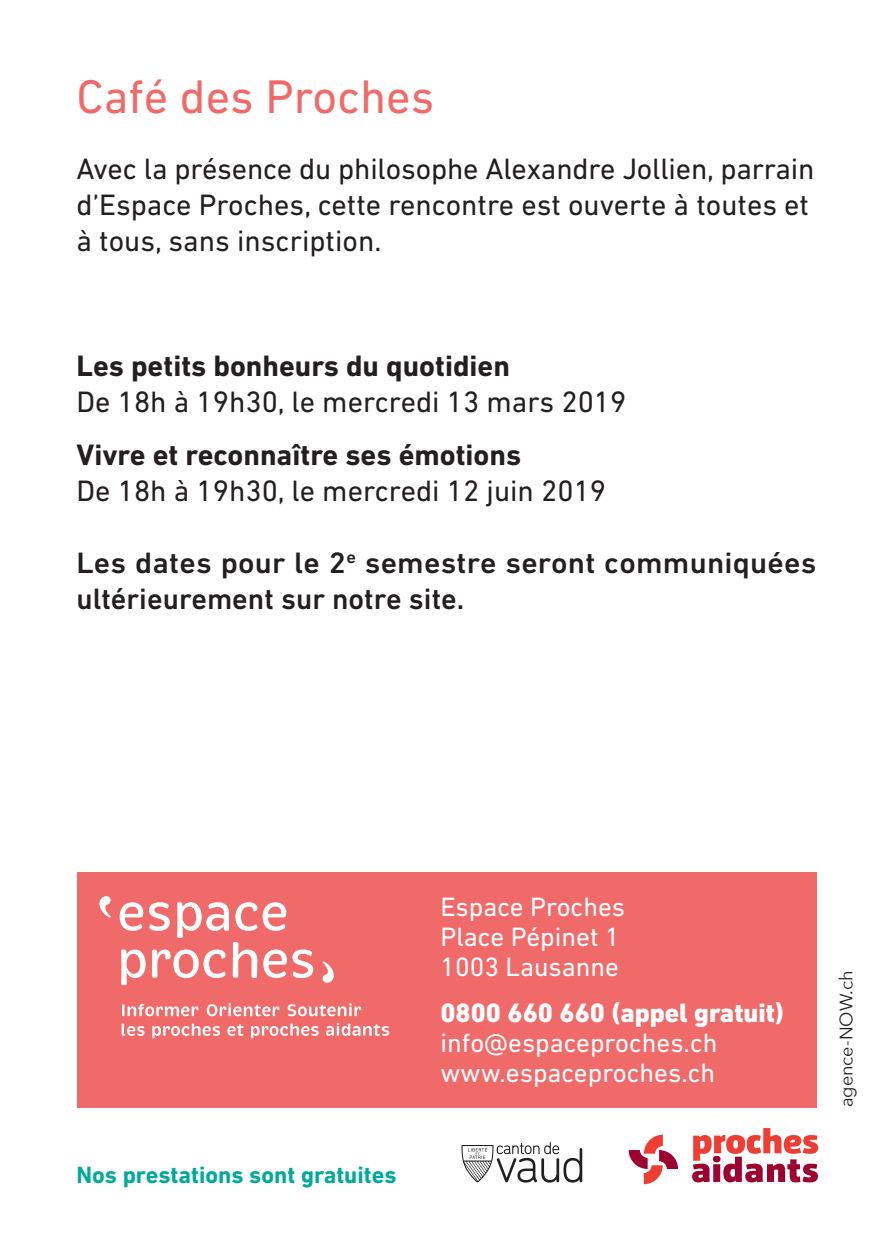
<style>
.page{position:relative;width:893px;height:1259px;background:#fff}
.page>*{position:absolute;margin:0;border:0;box-sizing:border-box;transform-origin:0 0}
.t1{font:48px "DIN Next LT Pro";color:#f16a6a}
.t2{font:30px/36px "DIN Next LT Pro";color:#231f20}
.t3{font:500 30px/36px "DIN Next LT Pro";letter-spacing:.005em;color:#231f20;scale:1.05 1}
.t4{font:700 30px "DIN Next LT Pro";color:#231f20}
.t5{font:27px/30px "DIN Next LT Pro";color:#fff}
.t6{font:800 27px "DIN Next LT Pro";color:#fff}
.t7{font:700 24px "DIN Next LT Pro";color:#00a99a}
.t8{font:18px "Avenir Next";color:#231f20}
</style>
<div class="page">
<div style="left:77px;top:872px;width:739px;height:235px;background:#f16a6a"></div>
<svg style="left:629px;top:1134px;width:49px;height:50px"></svg>
<svg style="left:692px;top:1128px;width:126px;height:54px"></svg>
<svg style="left:461px;top:1142px;width:121px;height:40px"></svg>
<svg style="left:99px;top:896px;width:290px;height:142px"></svg>
<h1 class="t1" style="left:77px;top:69px;width:359px">Café des Proches</h1>
<p class="t2" style="left:77px;top:151px;width:739px">Avec la présence du philosophe Alexandre Jollien, parrain d’Espace Proches, cette rencontre est ouverte à toutes et à tous, sans inscription.</p>
<p class="t4" style="left:77px;top:348px;width:435px">Les petits bonheurs du quotidien</p>
<p class="t2" style="left:77px;top:383px;width:551px">De 18h à 19h30, le mercredi 13 mars 2019</p>
<p class="t4" style="left:77px;top:437px;width:446px">Vivre et reconnaître ses émotions</p>
<p class="t2" style="left:77px;top:472px;width:531px">De 18h à 19h30, le mercredi 12 juin 2019</p>
<p class="t3" style="left:77px;top:544px;width:706px">Les dates pour le 2<sup>e</sup> semestre seront communiquées ultérieurement sur notre site.</p>
<p class="t7" style="left:77px;top:1160px;width:322px">Nos prestations sont gratuites</p>
<p class="t5" style="left:440px;top:892px;width:186px">Espace Proches<br>Place Pépinet 1<br>1003 Lausanne</p>
<p class="t6" style="left:440px;top:996px;width:345px">0800 660 660 (appel gratuit)</p>
<p class="t5" style="left:440px;top:1027px;width:278px">info@espaceproches.ch www.espaceproches.ch</p>
<p class="t8" style="left:831px;top:1107px;width:138px;rotate:-90deg">agence-NOW.ch</p>
</div>
